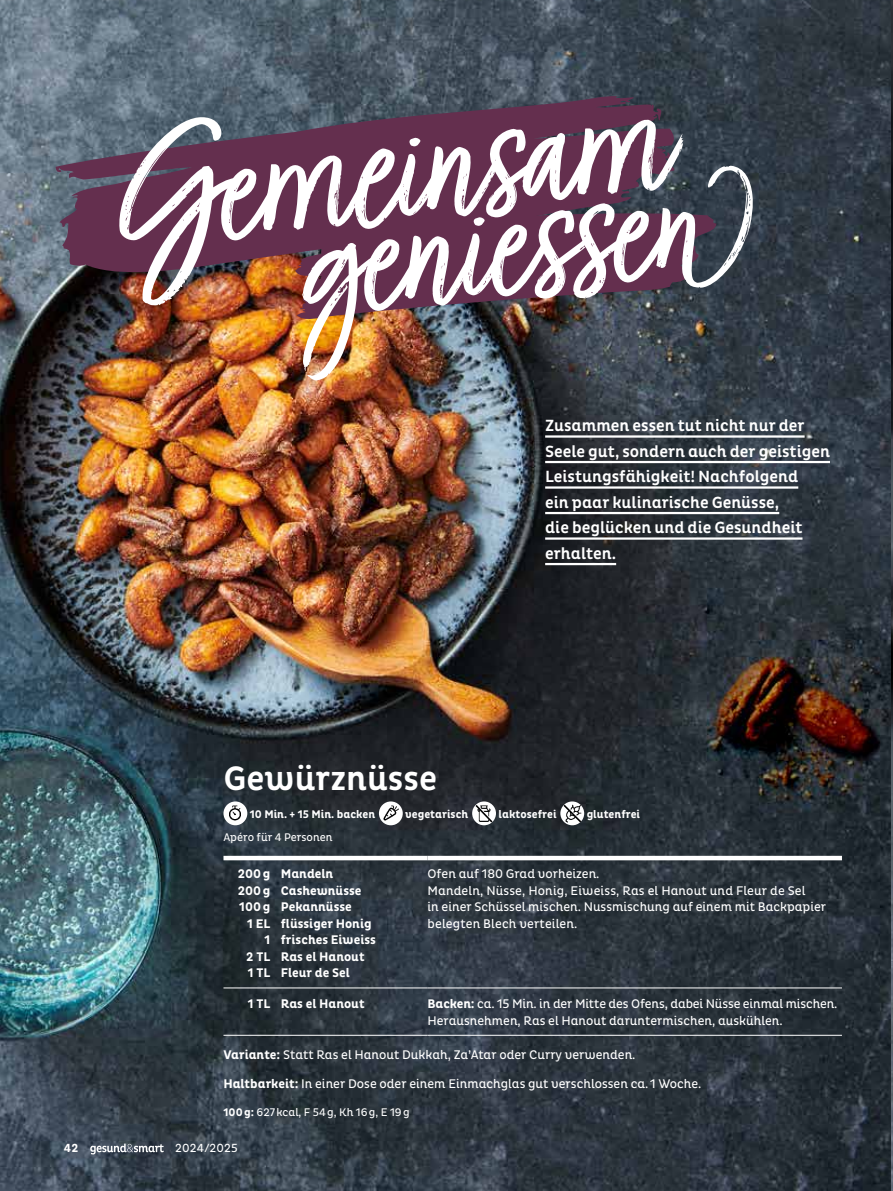
<style>
.page{position:relative;width:893px;height:1191px;background:#fff}
.page>*{position:absolute;margin:0;border:0;box-sizing:border-box;transform-origin:0 0}
.t1{font:203.85px "Turbinado Light Pro";color:#fff}
.t2{font:500 34.5px "Pluto B Bn Cond";color:#fff}
.t3{font:500 16.5px/25.5px "Pluto B Bn Cond";color:#fff}
.t4{font:12.75px/16.5px "Pluto B Bn Cond";color:#fff}
.t5{font:700 12.75px "Pluto B Bn Cond";color:#fff}
.t6{font:12px "Pluto B Bn Cond";color:#fff}
.t7{font:700 12px "Pluto B Bn Cond";color:#fff}
.t8{font:700 11.25px "Pluto B Bn Cond";color:#fff}
.t9{font:11.25px "Pluto B Bn Cond";color:#fff}
.s1{font-weight:700}
</style>
<div class="page">
<img style="left:0;top:0;width:891px;height:1191px">
<img style="left:891px;top:0;width:2px;height:1191px">
<hr style="left:545px;top:435px;width:260px;height:2px;background:#fff">
<hr style="left:545px;top:461px;width:285px;height:2px;background:#fff">
<hr style="left:545px;top:486px;width:253px;height:2px;background:#fff">
<hr style="left:545px;top:512px;width:234px;height:2px;background:#fff">
<hr style="left:545px;top:537px;width:257px;height:2px;background:#fff">
<hr style="left:545px;top:563px;width:71px;height:2px;background:#fff">
<svg style="left:223px;top:801px;width:24px;height:24px"></svg>
<img style="left:225px;top:803px;width:20px;height:20px">
<svg style="left:379px;top:801px;width:24px;height:24px"></svg>
<img style="left:381px;top:803px;width:20px;height:20px">
<svg style="left:472px;top:801px;width:24px;height:24px"></svg>
<img style="left:473px;top:802px;width:22px;height:22px">
<svg style="left:560px;top:801px;width:24px;height:24px"></svg>
<img style="left:562px;top:802px;width:21px;height:22px">
<hr style="left:223px;top:1035px;width:205px;height:1px;background:#fff">
<hr style="left:428px;top:1035px;width:414px;height:1px;background:#fff">
<hr style="left:223px;top:856px;width:205px;height:4px;background:#fff">
<hr style="left:428px;top:856px;width:414px;height:4px;background:#fff">
<hr style="left:223px;top:987px;width:205px;height:1px;background:#fff">
<hr style="left:428px;top:987px;width:414px;height:1px;background:#fff">
<svg style="left:56px;top:95px;width:620px;height:182px;background:#5e3d55"></svg>
<svg style="left:295px;top:212px;width:421px;height:110px;background:#5f354c"></svg>
<svg style="left:90px;top:1143px;width:74px;height:11px"></svg>
<h1 class="t1" style="left:98px;top:86px;width:564px;rotate:-6deg">Gemeinsam</h1>
<h1 class="t1" style="left:291px;top:152px;width:401px;rotate:-6deg">geniessen</h1>
<p class="t3" style="left:545px;top:413px;width:286px">Zusammen essen tut nicht nur der<br>Seele gut, sondern auch der geistigen<br>Leistungsfähigkeit! Nachfolgend<br>ein paar kulinarische Genüsse,<br>die beglücken und die Gesundheit erhalten.</p>
<h2 class="t2" style="left:223px;top:758px;width:215px">Gewürznüsse</h2>
<p class="t8" style="left:250px;top:807px;width:127px">10 Min. + 15 Min. backen</p>
<p class="t8" style="left:405px;top:807px;width:65px">vegetarisch</p>
<p class="t8" style="left:499px;top:807px;width:59px">laktosefrei</p>
<p class="t8" style="left:587px;top:807px;width:55px">glutenfrei</p>
<p class="t9" style="left:223px;top:831px;width:110px">Apéro für 4 Personen</p>
<p class="t5" style="left:238px;top:866px;width:97px">200g Mandeln</p>
<p class="t5" style="left:238px;top:883px;width:125px">200g Cashewnüsse</p>
<p class="t5" style="left:239px;top:899px;width:114px">100g Pekannüsse</p>
<p class="t5" style="left:247px;top:916px;width:126px">1 EL flüssiger Honig</p>
<p class="t5" style="left:264px;top:932px;width:113px">1 frisches Eiweiss</p>
<p class="t5" style="left:246px;top:949px;width:120px">2 TL Ras el Hanout</p>
<p class="t5" style="left:248px;top:965px;width:103px">1 TL Fleur de Sel</p>
<p class="t4" style="left:428px;top:866px;width:400px">Ofen auf 180 Grad vorheizen.<br>Mandeln, Nüsse, Honig, Eiweiss, Ras el Hanout und Fleur de Sel<br>in einer Schüssel mischen. Nussmischung auf einem mit Backpapier belegten Blech verteilen.</p>
<p class="t5" style="left:248px;top:996px;width:118px">1 TL Ras el Hanout</p>
<p class="t4" style="left:428px;top:995px;width:411px"><span class="s1">Backen:</span> ca. 15 Min. in der Mitte des Ofens, dabei Nüsse einmal mischen.<br>Herausnehmen, Ras el Hanout daruntermischen, auskühlen.</p>
<p class="t4" style="left:223px;top:1046px;width:414px"><span class="s1">Variante:</span> Statt Ras el Hanout Dukkah, Za’Atar oder Curry verwenden.</p>
<p class="t4" style="left:223px;top:1075px;width:479px"><span class="s1">Haltbarkeit:</span> In einer Dose oder einem Einmachglas gut verschlossen ca. 1 Woche.</p>
<p class="t9" style="left:223px;top:1105px;width:188px"><span class="s1">100g:</span> 627kcal, F 54g, Kh 16g, E 19g</p>
<p class="t7" style="left:64px;top:1141px;width:16px">42</p>
<p class="t6" style="left:175px;top:1141px;width:64px">2024/2025</p>
</div>
